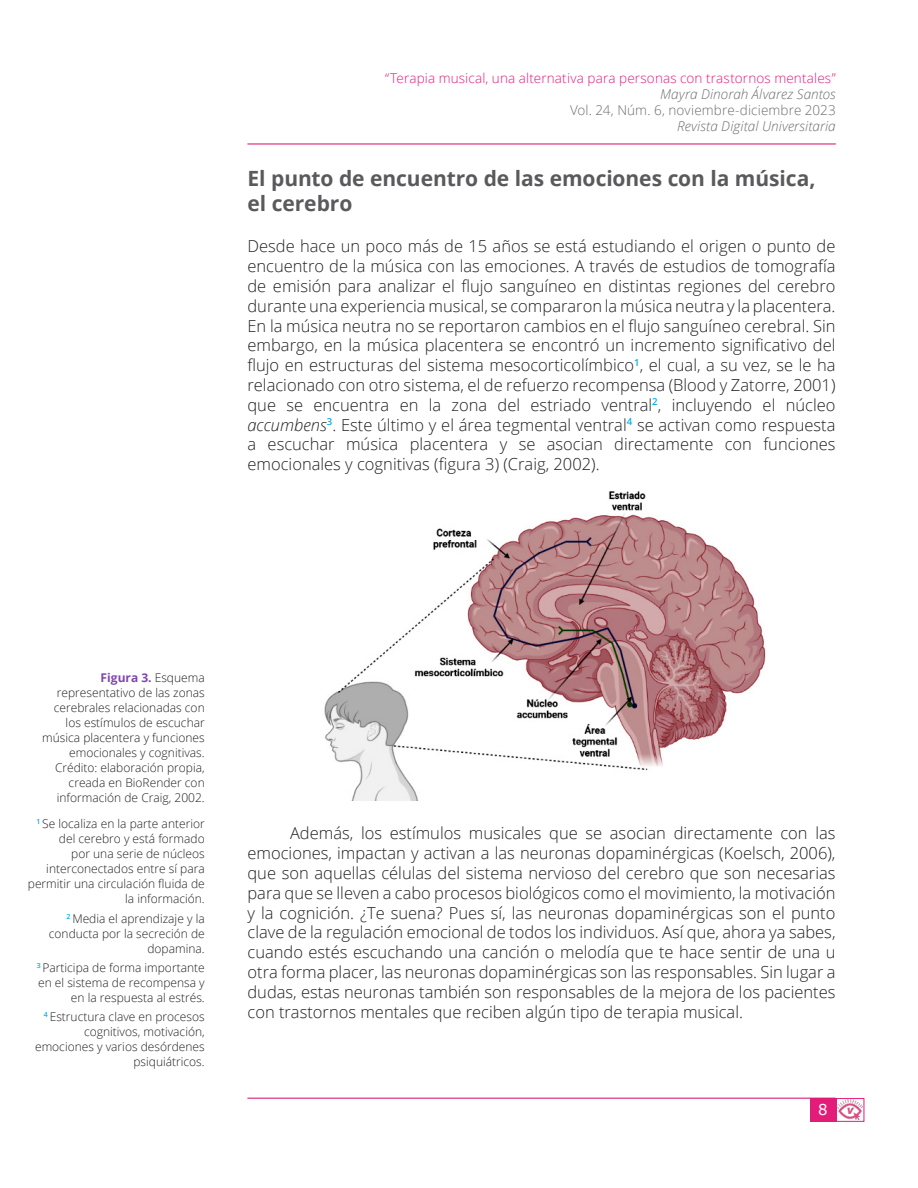
<style>
.page{position:relative;width:918px;height:1188px;background:#fff}
.page>*{position:absolute;margin:0;border:0;box-sizing:border-box;transform-origin:0 0}
.subtitulo-1{font:700 21px/25.2px "Open Sans";letter-spacing:-.005em;color:#5a5a5d}
.texto_normal{font:300 16.5px/19.8px "Open Sans";color:#231f20;text-align:justify}
.texto_sangria{font:300 16.5px/19.8px "Open Sans";color:#231f20;text-align:justify}
.t1{font:15px "Verdana";color:#fff}
.t2{font:300 13.5px "Open Sans";letter-spacing:.01em;color:#e31c79}
.t3{font:italic 300 13.5px "Open Sans";letter-spacing:.005em;color:#6c6d70}
.t4{font:300 13.5px "Open Sans";letter-spacing:.01em;color:#6c6d70}
.notapie{font:300 12px/15px "Open Sans";color:#231f20;text-align:right}
.imagen{font:300 12px/15px "Open Sans";color:#231f20;text-align:right}
.s1{font-style:italic}
.s2{font-weight:700;color:#8246af}
</style>
<div class="page">
<div style="left:810px;top:1098px;width:26px;height:24px;background:#e31c79"></div>
<hr style="left:247px;top:1097px;width:589px;height:2px;background:#eaacc9">
<hr style="left:247px;top:1098px;width:589px;height:1px;background:#e31c79">
<div style="left:836px;top:1098px;width:28px;height:24px;border:1px solid #e31c79"></div>
<img style="left:837px;top:1099px;width:26px;height:20px">
<hr style="left:247px;top:143px;width:589px;height:2px;background:#e37ead">
<hr style="left:247px;top:144px;width:589px;height:1px;background:#e31c79">
<img style="left:324px;top:491px;width:442px;height:310px">
<p class="t2" style="left:385px;top:69px;width:452px">“Terapia musical, una alternativa para personas con trastornos mentales”</p>
<p class="t3" style="left:660px;top:85px;width:177px">Mayra Dinorah Álvarez Santos</p>
<p class="t4" style="left:570px;top:101px;width:267px">Vol. 24, Núm. 6, noviembre-diciembre 2023</p>
<p class="t3" style="left:677px;top:117px;width:160px">Revista Digital Universitaria</p>
<p class="subtitulo-1" style="left:248px;top:165px;width:570px">El punto de encuentro de las emociones con la música, el cerebro</p>
<p class="texto_normal" style="left:248px;top:236px;width:590px">Desde hace un poco más de 15 años se está estudiando el origen o punto de encuentro de la música con las emociones. A través de estudios de tomografía de emisión para analizar el flujo sanguíneo en distintas regiones del cerebro durante una experiencia musical, se compararon la música neutra y la placentera.<br>En la música neutra no se reportaron cambios en el flujo sanguíneo cerebral. Sin embargo, en la música placentera se encontró un incremento significativo del flujo en estructuras del sistema mesocorticolímbico<sup>1</sup>, el cual, a su vez, se le ha relacionado con otro sistema, el de refuerzo recompensa (Blood y Zatorre, 2001) que se encuentra en la zona del estriado ventral<sup>2</sup>, incluyendo el núcleo <span class="s1">accumbens</span><sup>3</sup>. Este último y el área tegmental ventral<sup>4</sup> se activan como respuesta a escuchar música placentera y se asocian directamente con funciones emocionales y cognitivas (figura 3) (Craig, 2002).</p>
<p class="imagen" style="left:42px;top:670px;width:164px"><span class="s2">Figura 3.</span> Esquema representativo de las zonas cerebrales relacionadas con los estímulos de escuchar música placentera y funciones emocionales y cognitivas.<br>Crédito: elaboración propia, creada en BioRender con información de Craig, 2002.</p>
<p class="notapie" style="left:28px;top:816px;width:178px"><sup>1</sup> Se localiza en la parte anterior del cerebro y está formado<br>por una serie de núcleos interconectados entre sí para permitir una circulación fluida de la información.</p>
<p class="notapie" style="left:49px;top:910px;width:157px"><sup>2</sup> Media el aprendizaje y la conducta por la secreción de dopamina.</p>
<p class="notapie" style="left:37px;top:960px;width:170px"><sup>3</sup> Participa de forma importante en el sistema de recompensa y en la respuesta al estrés.</p>
<p class="notapie" style="left:35px;top:1009px;width:171px"><sup>4</sup> Estructura clave en procesos cognitivos, motivación, emociones y varios desórdenes psiquiátricos.</p>
<p class="texto_sangria" style="left:248px;top:823px;width:590px;text-indent:43px">Además, los estímulos musicales que se asocian directamente con las emociones, impactan y activan a las neuronas dopaminérgicas (Koelsch, 2006), que son aquellas células del sistema nervioso del cerebro que son necesarias para que se lleven a cabo procesos biológicos como el movimiento, la motivación y la cognición. ¿Te suena? Pues sí, las neuronas dopaminérgicas son el punto clave de la regulación emocional de todos los individuos. Así que, ahora ya sabes, cuando estés escuchando una canción o melodía que te hace sentir de una u otra forma placer, las neuronas dopaminérgicas son las responsables. Sin lugar a dudas, estas neuronas también son responsables de la mejora de los pacientes con trastornos mentales que reciben algún tipo de terapia musical.</p>
<p class="t1" style="left:818px;top:1097px;width:38px">8 8</p>
</div>
